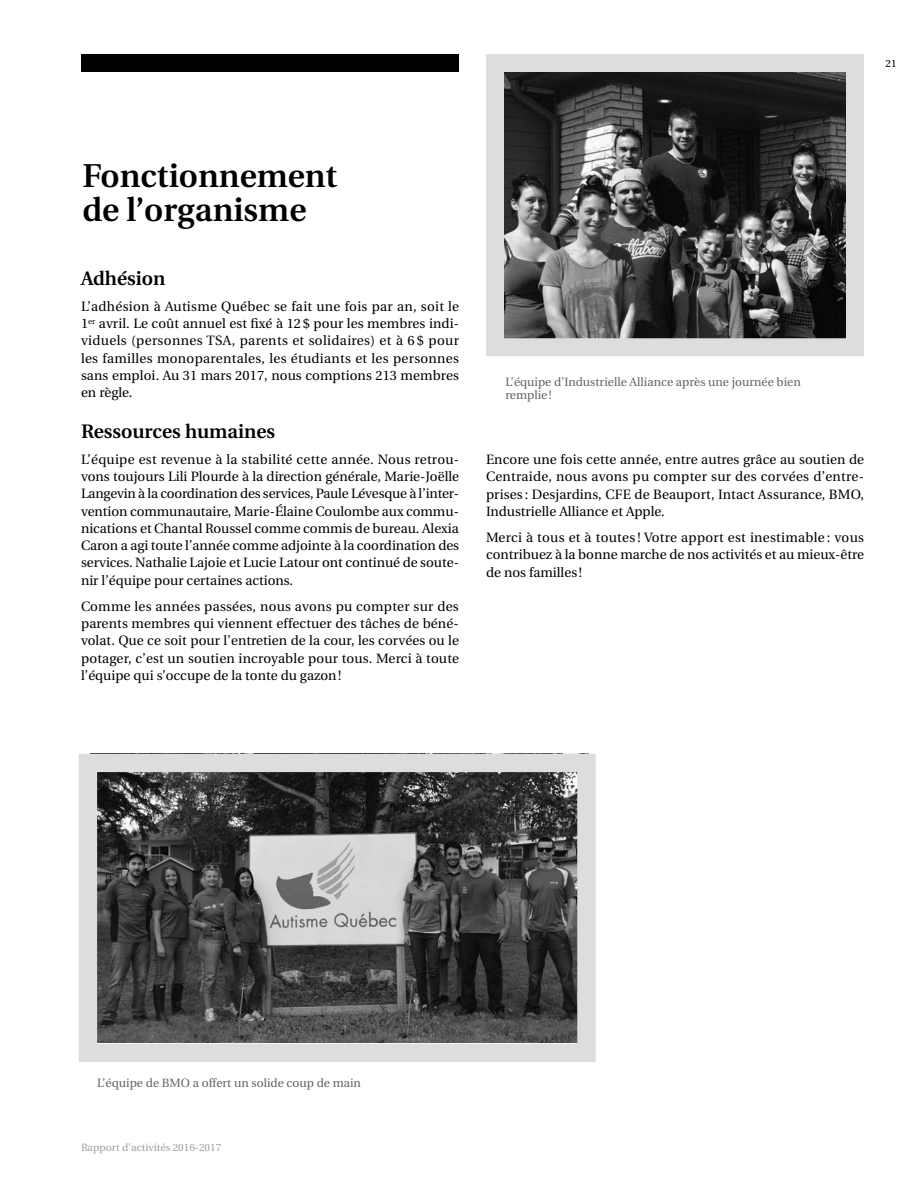
<style>
.page{position:relative;width:918px;height:1188px;background:#fff}
.page>*{position:absolute;margin:0;border:0;box-sizing:border-box;transform-origin:0 0}
.t1{font:600 33px/34.5px "Utopia";color:#000}
.t2{font:600 19.5px "Utopia";color:#000}
.t3{font:13.5px/17.2px "Utopia";color:#000;text-align:justify}
.t4{font:12px/13.5px "Utopia";color:#636466}
.t5{font:10.5px "Utopia";color:#9d9fa2}
.t6{font:10.5px "Utopia";color:#000}
</style>
<div class="page">
<div style="left:81px;top:54px;width:378px;height:18px;background:#000"></div>
<img style="left:505px;top:73px;width:340px;height:264px">
<div style="left:486px;top:54px;width:378px;height:302px;border:18px solid #dcddde"></div>
<img style="left:98px;top:773px;width:479px;height:270px">
<div style="left:79px;top:754px;width:517px;height:308px;border:18px solid #dcddde"></div>
<p class="t6" style="left:885px;top:58px;width:13px">21</p>
<h1 class="t1" style="left:82px;top:159px;width:256px">Fonctionnement de l’organisme</h1>
<h2 class="t2" style="left:81px;top:267px;width:86px">Adhésion</h2>
<p class="t3" style="left:81px;top:298px;width:380px">L’adhésion à Autisme Québec se fait une fois par an, soit le 1<sup>er</sup> avril. Le coût annuel est fixé à 12 $ pour les membres indi&shy;viduels (personnes TSA, parents et solidaires) et à 6 $ pour les familles monoparentales, les étudiants et les personnes sans emploi. Au 31 mars 2017, nous comptions 213 membres en règle.</p>
<h2 class="t2" style="left:81px;top:420px;width:196px">Ressources humaines</h2>
<p class="t3" style="left:81px;top:451px;width:380px">L’équipe est revenue à la stabilité cette année. Nous retrou&shy;vons toujours Lili Plourde à la direction générale, Marie-Joëlle Langevin à la coordination des services, Paule Lévesque à l’inter&shy;vention communautaire, Marie-Élaine Coulombe aux commu&shy;nications et Chantal Roussel comme commis de bureau. Alexia Caron a agi toute l’année comme adjointe à la coordination des services. Nathalie Lajoie et Lucie Latour ont continué de soute&shy;nir l’équipe pour certaines actions.</p>
<p class="t3" style="left:81px;top:598px;width:380px">Comme les années passées, nous avons pu compter sur des parents membres qui viennent effectuer des tâches de béné&shy;volat. Que ce soit pour l’entretien de la cour, les corvées ou le potager, c’est un soutien incroyable pour tous. Merci à toute l’équipe qui s’occupe de la tonte du gazon !</p>
<p class="t4" style="left:505px;top:375px;width:297px">L’équipe d’Industrielle Alliance après une journée bien remplie !</p>
<p class="t3" style="left:486px;top:451px;width:380px">Encore une fois cette année, entre autres grâce au soutien de Centraide, nous avons pu compter sur des corvées d’entre&shy;prises : Desjardins, CFE de Beauport, Intact Assurance, BMO, Industrielle Alliance et Apple.</p>
<p class="t3" style="left:486px;top:529px;width:380px">Merci à tous et à toutes ! Votre apport est inestimable : vous contribuez à la bonne marche de nos activités et au mieux-être de nos familles !</p>
<p class="t4" style="left:97px;top:1076px;width:265px">L’équipe de BMO a offert un solide coup de main</p>
<p class="t5" style="left:81px;top:1142px;width:142px">Rapport d’activités 2016-2017</p>
</div>
